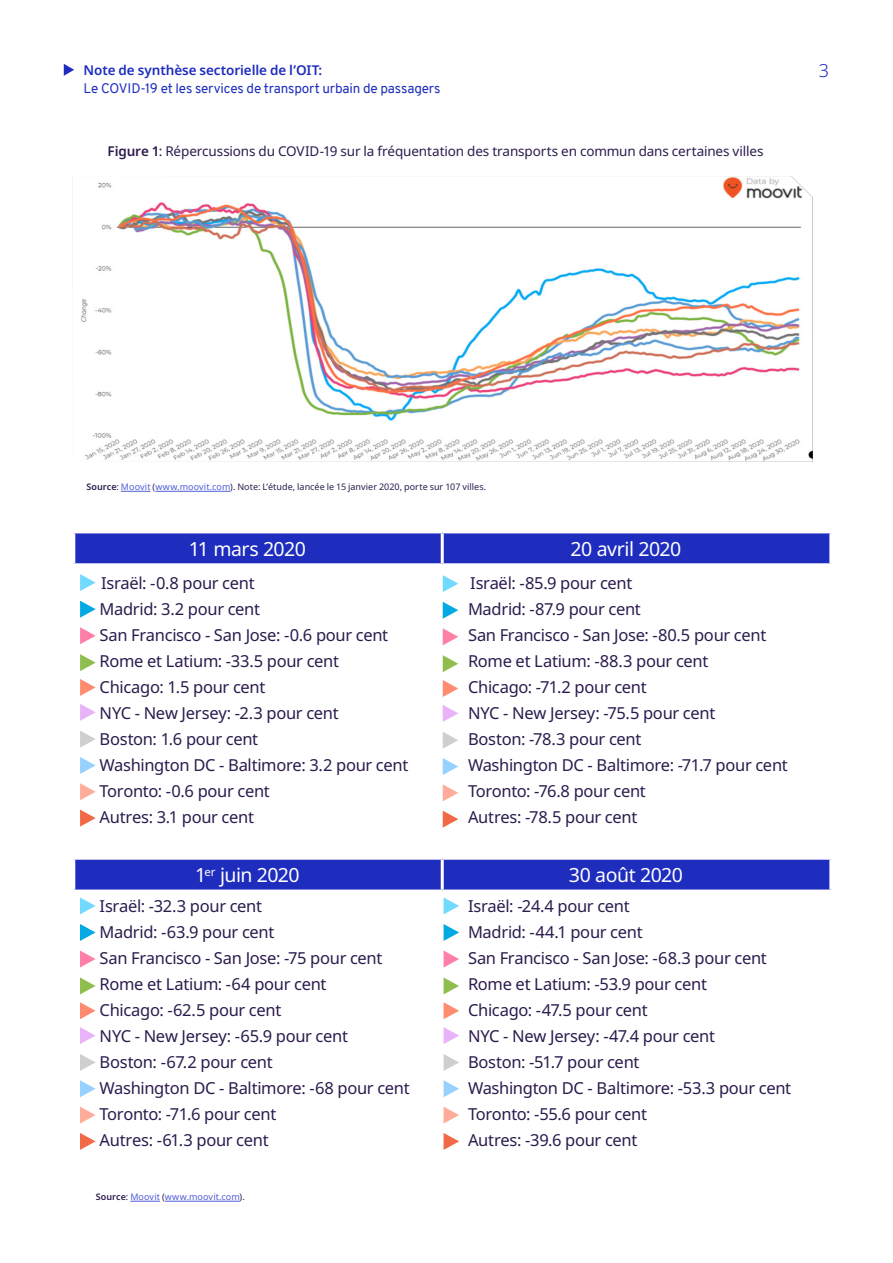
<style>
.page{position:relative;width:893px;height:1263px;background:#fff}
.page>*{position:absolute;margin:0;border:0;box-sizing:border-box;transform-origin:0 0}
.Briefing_A4_-_Body{font:19.5px "Noto Sans";letter-spacing:-.03em;color:#fff}
.t1{font:300 18px "Noto Sans";color:#1e2dbe}
.Briefing_A4_-_Body-2{font:16.5px "Noto Sans";letter-spacing:-.02em;color:#2c1b4d}
.Briefing_A4_-_Body-3{font:13.5px "Noto Sans";letter-spacing:-.01em;color:#2c1b4d}
.Briefing_A4_-_Subhea{font:13.5px "Overpass";letter-spacing:-.01em;color:#1e2dbe}
.Briefing_A4_-_Subhea-2{font:600 13.5px "Noto Sans";letter-spacing:-.01em;color:#1e2dbe}
.Briefing_A4_-_Body-4{font:9px "Noto Sans";letter-spacing:.005em;color:#2c1b4d}
.Briefing_A4_-_Body-5{font:9px "Noto Sans";letter-spacing:.01em;color:#4f5cd6}
.s1{font-weight:600}
.s2{color:#4f5cd6}
.s3{font-weight:600;color:#2c1b4d}
.s4{color:#2c1b4d}
</style>
<div class="page">
<svg style="left:64px;top:64px;width:10px;height:12px"></svg>
<div style="left:75px;top:533px;width:754px;height:30px;background:#1e2dbe"></div>
<div style="left:75px;top:860px;width:754px;height:29px;background:#1e2dbe"></div>
<hr style="left:441px;top:533px;width:3px;height:30px;background:#fff">
<hr style="left:441px;top:860px;width:3px;height:29px;background:#fff">
<svg style="left:121px;top:491px;width:29px;height:1px"></svg>
<hr style="left:155px;top:491px;width:75px;height:1px;background:#4f5cd6">
<img style="left:81px;top:176px;width:732px;height:286px">
<svg style="left:80px;top:574px;width:16px;height:17px"></svg>
<svg style="left:80px;top:601px;width:16px;height:17px"></svg>
<svg style="left:80px;top:627px;width:16px;height:17px"></svg>
<svg style="left:80px;top:654px;width:16px;height:17px"></svg>
<svg style="left:80px;top:679px;width:16px;height:17px"></svg>
<svg style="left:80px;top:704px;width:16px;height:17px"></svg>
<svg style="left:80px;top:731px;width:15px;height:17px"></svg>
<svg style="left:80px;top:757px;width:16px;height:17px"></svg>
<svg style="left:80px;top:783px;width:16px;height:17px"></svg>
<svg style="left:80px;top:809px;width:16px;height:18px"></svg>
<svg style="left:443px;top:575px;width:15px;height:17px"></svg>
<svg style="left:443px;top:602px;width:15px;height:17px"></svg>
<svg style="left:443px;top:628px;width:15px;height:17px"></svg>
<svg style="left:443px;top:655px;width:15px;height:17px"></svg>
<svg style="left:443px;top:680px;width:15px;height:17px"></svg>
<svg style="left:443px;top:705px;width:15px;height:17px"></svg>
<svg style="left:443px;top:732px;width:15px;height:17px"></svg>
<svg style="left:443px;top:758px;width:15px;height:17px"></svg>
<svg style="left:443px;top:784px;width:15px;height:17px"></svg>
<svg style="left:443px;top:811px;width:15px;height:17px"></svg>
<svg style="left:444px;top:897px;width:15px;height:17px"></svg>
<svg style="left:444px;top:924px;width:15px;height:17px"></svg>
<svg style="left:444px;top:951px;width:15px;height:16px"></svg>
<svg style="left:444px;top:977px;width:15px;height:17px"></svg>
<svg style="left:444px;top:1002px;width:15px;height:17px"></svg>
<svg style="left:444px;top:1027px;width:15px;height:17px"></svg>
<svg style="left:444px;top:1054px;width:15px;height:17px"></svg>
<svg style="left:444px;top:1080px;width:15px;height:17px"></svg>
<svg style="left:444px;top:1107px;width:15px;height:16px"></svg>
<svg style="left:444px;top:1133px;width:15px;height:17px"></svg>
<svg style="left:80px;top:897px;width:16px;height:17px"></svg>
<svg style="left:80px;top:924px;width:16px;height:17px"></svg>
<svg style="left:80px;top:950px;width:16px;height:17px"></svg>
<svg style="left:80px;top:977px;width:16px;height:17px"></svg>
<svg style="left:80px;top:1002px;width:16px;height:17px"></svg>
<svg style="left:80px;top:1027px;width:16px;height:17px"></svg>
<svg style="left:80px;top:1054px;width:15px;height:17px"></svg>
<svg style="left:80px;top:1080px;width:16px;height:17px"></svg>
<svg style="left:80px;top:1106px;width:16px;height:17px"></svg>
<svg style="left:80px;top:1133px;width:16px;height:17px"></svg>
<hr style="left:130px;top:1201px;width:30px;height:1px;background:#4f5cd6">
<hr style="left:165px;top:1201px;width:75px;height:1px;background:#4f5cd6">
<p class="Briefing_A4_-_Subhea-2" style="left:84px;top:60px;width:240px">Note de synthèse sectorielle de l’OIT:</p>
<p class="t1" style="left:819px;top:57px;width:12px">3</p>
<p class="Briefing_A4_-_Subhea" style="left:84px;top:78px;width:358px">Le COVID-19 et les services de transport urbain de passagers</p>
<p class="Briefing_A4_-_Body-3" style="left:108px;top:142px;width:657px"><span class="s1">Figure 1</span>: Répercussions du COVID-19 sur la fréquentation des transports en commun dans certaines villes</p>
<p class="Briefing_A4_-_Body-4" style="left:86px;top:481px;width:401px"><span class="s1">Source</span>: <span class="s2">Moovit</span> (<span class="s2">www.moovit.com</span>). Note: L’étude, lancée le 15 janvier 2020, porte sur 107 villes.</p>
<p class="Briefing_A4_-_Body" style="left:189px;top:535px;width:118px">11 mars 2020</p>
<p class="Briefing_A4_-_Body" style="left:571px;top:535px;width:112px">20 avril 2020</p>
<p class="Briefing_A4_-_Body-2" style="left:101px;top:571px;width:155px">Israël: -0.8 pour cent</p>
<p class="Briefing_A4_-_Body-2" style="left:100px;top:597px;width:162px">Madrid: 3.2 pour cent</p>
<p class="Briefing_A4_-_Body-2" style="left:100px;top:623px;width:290px">San Francisco - San Jose: -0.6 pour cent</p>
<p class="Briefing_A4_-_Body-2" style="left:100px;top:649px;width:241px">Rome et Latium: -33.5 pour cent</p>
<p class="Briefing_A4_-_Body-2" style="left:100px;top:675px;width:167px">Chicago: 1.5 pour cent</p>
<p class="Briefing_A4_-_Body-2" style="left:100px;top:701px;width:241px">NYC - New Jersey: -2.3 pour cent</p>
<p class="Briefing_A4_-_Body-2" style="left:100px;top:727px;width:160px">Boston: 1.6 pour cent</p>
<p class="Briefing_A4_-_Body-2" style="left:100px;top:753px;width:310px">Washington DC - Baltimore: 3.2 pour cent</p>
<p class="Briefing_A4_-_Body-2" style="left:100px;top:779px;width:172px">Toronto: -0.6 pour cent</p>
<p class="Briefing_A4_-_Body-2" style="left:100px;top:805px;width:156px">Autres: 3.1 pour cent</p>
<p class="Briefing_A4_-_Body-2" style="left:470px;top:571px;width:164px">Israël: -85.9 pour cent</p>
<p class="Briefing_A4_-_Body-2" style="left:468px;top:597px;width:174px">Madrid: -87.9 pour cent</p>
<p class="Briefing_A4_-_Body-2" style="left:468px;top:623px;width:300px">San Francisco - San Jose: -80.5 pour cent</p>
<p class="Briefing_A4_-_Body-2" style="left:468px;top:649px;width:242px">Rome et Latium: -88.3 pour cent</p>
<p class="Briefing_A4_-_Body-2" style="left:468px;top:675px;width:180px">Chicago: -71.2 pour cent</p>
<p class="Briefing_A4_-_Body-2" style="left:468px;top:701px;width:249px">NYC - New Jersey: -75.5 pour cent</p>
<p class="Briefing_A4_-_Body-2" style="left:468px;top:727px;width:175px">Boston: -78.3 pour cent</p>
<p class="Briefing_A4_-_Body-2" style="left:468px;top:753px;width:321px">Washington DC - Baltimore: -71.7 pour cent</p>
<p class="Briefing_A4_-_Body-2" style="left:468px;top:779px;width:179px">Toronto: -76.8 pour cent</p>
<p class="Briefing_A4_-_Body-2" style="left:468px;top:805px;width:171px">Autres: -78.5 pour cent</p>
<p class="Briefing_A4_-_Body" style="left:195px;top:861px;width:106px">1<sup>er</sup> juin 2020</p>
<p class="Briefing_A4_-_Body" style="left:569px;top:861px;width:116px">30 août 2020</p>
<p class="Briefing_A4_-_Body-2" style="left:100px;top:894px;width:164px">Israël: -32.3 pour cent</p>
<p class="Briefing_A4_-_Body-2" style="left:100px;top:920px;width:176px">Madrid: -63.9 pour cent</p>
<p class="Briefing_A4_-_Body-2" style="left:100px;top:946px;width:284px">San Francisco - San Jose: -75 pour cent</p>
<p class="Briefing_A4_-_Body-2" style="left:100px;top:972px;width:228px">Rome et Latium: -64 pour cent</p>
<p class="Briefing_A4_-_Body-2" style="left:100px;top:998px;width:183px">Chicago: -62.5 pour cent</p>
<p class="Briefing_A4_-_Body-2" style="left:100px;top:1024px;width:250px">NYC - New Jersey: -65.9 pour cent</p>
<p class="Briefing_A4_-_Body-2" style="left:100px;top:1050px;width:175px">Boston: -67.2 pour cent</p>
<p class="Briefing_A4_-_Body-2" style="left:100px;top:1076px;width:312px">Washington DC - Baltimore: -68 pour cent</p>
<p class="Briefing_A4_-_Body-2" style="left:100px;top:1102px;width:178px">Toronto: -71.6 pour cent</p>
<p class="Briefing_A4_-_Body-2" style="left:100px;top:1128px;width:171px">Autres: -61.3 pour cent</p>
<p class="Briefing_A4_-_Body-2" style="left:468px;top:894px;width:163px">Israël: -24.4 pour cent</p>
<p class="Briefing_A4_-_Body-2" style="left:468px;top:920px;width:176px">Madrid: -44.1 pour cent</p>
<p class="Briefing_A4_-_Body-2" style="left:468px;top:946px;width:300px">San Francisco - San Jose: -68.3 pour cent</p>
<p class="Briefing_A4_-_Body-2" style="left:468px;top:972px;width:240px">Rome et Latium: -53.9 pour cent</p>
<p class="Briefing_A4_-_Body-2" style="left:468px;top:998px;width:181px">Chicago: -47.5 pour cent</p>
<p class="Briefing_A4_-_Body-2" style="left:468px;top:1024px;width:248px">NYC - New Jersey: -47.4 pour cent</p>
<p class="Briefing_A4_-_Body-2" style="left:468px;top:1050px;width:173px">Boston: -51.7 pour cent</p>
<p class="Briefing_A4_-_Body-2" style="left:468px;top:1076px;width:325px">Washington DC - Baltimore: -53.3 pour cent</p>
<p class="Briefing_A4_-_Body-2" style="left:468px;top:1102px;width:180px">Toronto: -55.6 pour cent</p>
<p class="Briefing_A4_-_Body-2" style="left:468px;top:1128px;width:171px">Autres: -39.6 pour cent</p>
<p class="Briefing_A4_-_Body-5" style="left:96px;top:1191px;width:150px"><span class="s3">Source</span><span class="s4">:</span> Moovit <span class="s4">(</span>www.moovit.com<span class="s4">).</span></p>
</div>
